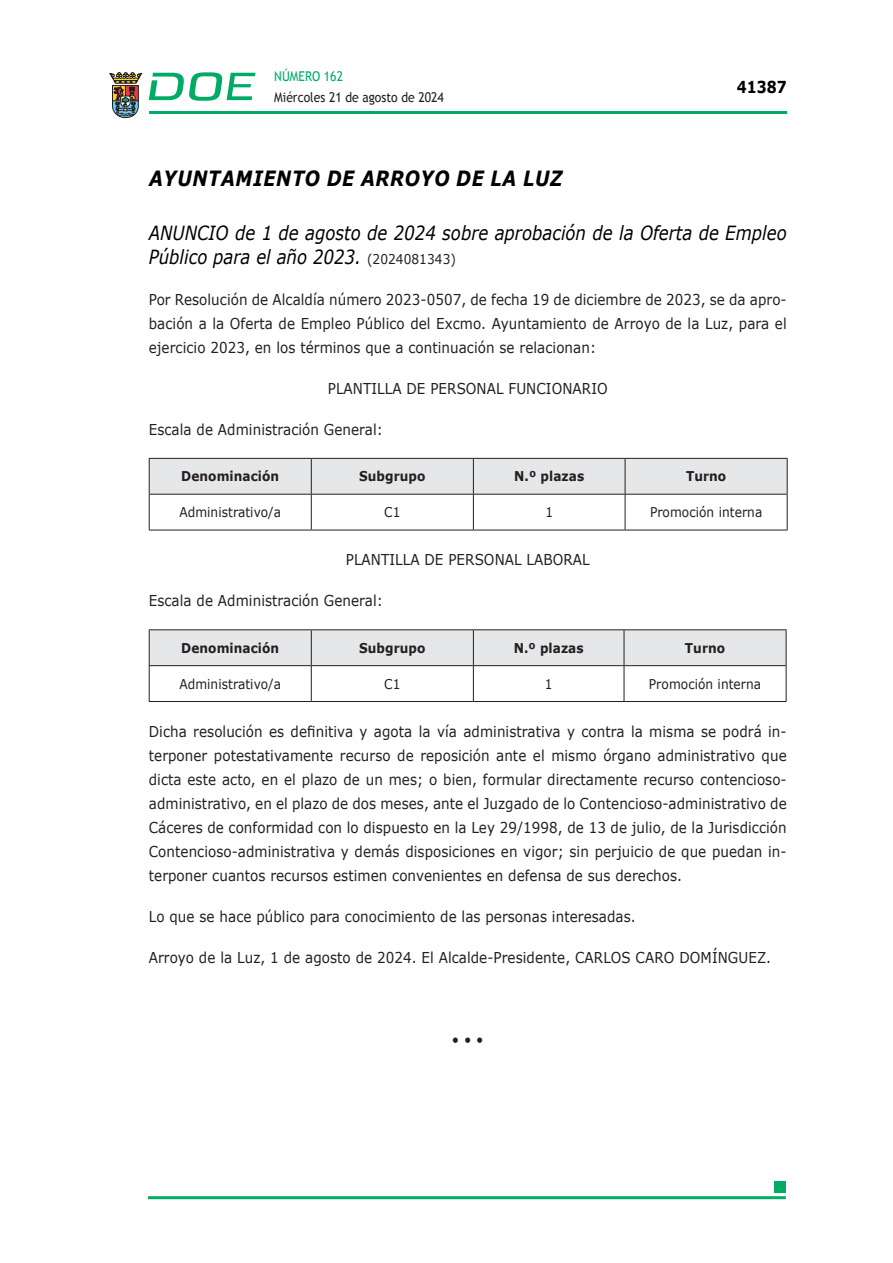
<style>
.page{position:relative;width:893px;height:1263px;background:#fff}
.page>*{position:absolute;margin:0;border:0;box-sizing:border-box;transform-origin:0 0}
.ORGANISMO{font:italic 700 21px "Verdana";letter-spacing:.035em;color:#000;scale:.85 1}
.SUBORGANISMO{font:italic 19.5px/24px "Verdana";color:#000;scale:.85 1}
.t1{font:700 16.5px "Verdana";color:#000;scale:.85 1}
.CUERPO_DE_TEXTO{font:15px/24px "Verdana";letter-spacing:.005em;color:#231f20;text-align:justify;scale:.9 1}
.CUERPO_DE_TEXTO-2{font:13.5px "Verdana";letter-spacing:.005em;color:#231f20;scale:.9 1}
.TABLATITULO{font:700 13.5px "Verdana";letter-spacing:.005em;color:#231f20;scale:.9 1}
.t2{font:13.5px "Trebuchet MS";color:#231f20;scale:.9 1}
.t3{font:13.5px "Trebuchet MS";color:#00ab67;scale:.9 1}
.s1{font-style:normal;font-size:13.5px;color:#231f20}
</style>
<div class="page">
<hr style="left:149px;top:111px;width:638px;height:3px;background:#00ab66">
<svg style="left:109px;top:72px;width:33px;height:46px"></svg>
<svg style="left:149px;top:72px;width:106px;height:29px"></svg>
<hr style="left:148px;top:1196px;width:638px;height:3px;background:#00ab66">
<div style="left:775px;top:1181px;width:11px;height:11px;background:#00ab66"></div>
<div style="left:150px;top:459px;width:637px;height:35px;background:#e6e7e9"></div>
<hr style="left:149px;top:458px;width:162px;height:1px;background:#231f20">
<hr style="left:311px;top:458px;width:162px;height:1px;background:#231f20">
<hr style="left:473px;top:458px;width:152px;height:1px;background:#231f20">
<hr style="left:625px;top:458px;width:162px;height:1px;background:#231f20">
<hr style="left:149px;top:494px;width:162px;height:1px;background:#231f20">
<hr style="left:311px;top:494px;width:162px;height:1px;background:#231f20">
<hr style="left:473px;top:494px;width:152px;height:1px;background:#231f20">
<hr style="left:625px;top:494px;width:162px;height:1px;background:#231f20">
<hr style="left:149px;top:530px;width:162px;height:1px;background:#231f20">
<hr style="left:311px;top:530px;width:162px;height:1px;background:#231f20">
<hr style="left:473px;top:530px;width:152px;height:1px;background:#231f20">
<hr style="left:625px;top:530px;width:162px;height:1px;background:#231f20">
<hr style="left:149px;top:459px;width:1px;height:35px;background:#231f20">
<hr style="left:149px;top:495px;width:1px;height:35px;background:#231f20">
<hr style="left:311px;top:459px;width:1px;height:35px;background:#231f20">
<hr style="left:473px;top:459px;width:1px;height:35px;background:#231f20">
<hr style="left:625px;top:459px;width:1px;height:35px;background:#231f20">
<hr style="left:787px;top:459px;width:1px;height:35px;background:#231f20">
<hr style="left:311px;top:495px;width:1px;height:35px;background:#231f20">
<hr style="left:473px;top:495px;width:1px;height:35px;background:#231f20">
<hr style="left:625px;top:495px;width:1px;height:35px;background:#231f20">
<hr style="left:787px;top:495px;width:1px;height:35px;background:#231f20">
<div style="left:150px;top:630px;width:636px;height:35px;background:#e6e7e9"></div>
<hr style="left:149px;top:629px;width:162px;height:1px;background:#231f20">
<hr style="left:149px;top:630px;width:1px;height:35px;background:#231f20">
<hr style="left:311px;top:629px;width:162px;height:1px;background:#231f20">
<hr style="left:311px;top:630px;width:1px;height:35px;background:#231f20">
<hr style="left:473px;top:629px;width:151px;height:1px;background:#231f20">
<hr style="left:473px;top:630px;width:1px;height:35px;background:#231f20">
<hr style="left:624px;top:629px;width:162px;height:1px;background:#231f20">
<hr style="left:624px;top:630px;width:1px;height:35px;background:#231f20">
<hr style="left:786px;top:630px;width:1px;height:35px;background:#231f20">
<hr style="left:149px;top:665px;width:162px;height:1px;background:#231f20">
<hr style="left:149px;top:666px;width:1px;height:35px;background:#231f20">
<hr style="left:311px;top:665px;width:162px;height:1px;background:#231f20">
<hr style="left:311px;top:666px;width:1px;height:35px;background:#231f20">
<hr style="left:473px;top:665px;width:151px;height:1px;background:#231f20">
<hr style="left:473px;top:666px;width:1px;height:35px;background:#231f20">
<hr style="left:624px;top:665px;width:162px;height:1px;background:#231f20">
<hr style="left:624px;top:666px;width:1px;height:35px;background:#231f20">
<hr style="left:786px;top:666px;width:1px;height:35px;background:#231f20">
<hr style="left:149px;top:701px;width:162px;height:1px;background:#231f20">
<hr style="left:311px;top:701px;width:162px;height:1px;background:#231f20">
<hr style="left:473px;top:701px;width:151px;height:1px;background:#231f20">
<hr style="left:624px;top:701px;width:162px;height:1px;background:#231f20">
<p class="t3" style="left:274px;top:68px;width:78px">NÚMERO 162</p>
<p class="t2" style="left:274px;top:89px;width:190px">Miércoles 21 de agosto de 2024</p>
<p class="t1" style="left:737px;top:76px;width:60px">41387</p>
<p class="ORGANISMO" style="left:149px;top:164px;width:488px">AYUNTAMIENTO DE ARROYO DE LA LUZ</p>
<p class="SUBORGANISMO" style="left:149px;top:221px;width:752px">ANUNCIO de 1 de agosto de 2024 sobre aprobación de la Oferta de Empleo<br>Público para el año 2023. <span class="s1">(2024081343)</span></p>
<p class="CUERPO_DE_TEXTO" style="left:149px;top:288px;width:710px">Por Resolución de Alcaldía número 2023-0507, de fecha 19 de diciembre de 2023, se da apro&shy;bación a la Oferta de Empleo Público del Excmo. Ayuntamiento de Arroyo de la Luz, para el ejercicio 2023, en los términos que a continuación se relacionan:</p>
<p class="CUERPO_DE_TEXTO" style="left:328px;top:377px;width:312px">PLANTILLA DE PERSONAL FUNCIONARIO</p>
<p class="CUERPO_DE_TEXTO" style="left:149px;top:418px;width:262px">Escala de Administración General:</p>
<p class="TABLATITULO" style="left:181px;top:468px;width:110px">Denominación</p>
<p class="TABLATITULO" style="left:359px;top:468px;width:75px">Subgrupo</p>
<p class="TABLATITULO" style="left:514px;top:468px;width:79px">N.º plazas</p>
<p class="TABLATITULO" style="left:686px;top:468px;width:46px">Turno</p>
<p class="CUERPO_DE_TEXTO-2" style="left:179px;top:504px;width:115px">Administrativo/a</p>
<p class="CUERPO_DE_TEXTO-2" style="left:384px;top:504px;width:20px">C1</p>
<p class="CUERPO_DE_TEXTO-2" style="left:545px;top:504px;width:10px">1</p>
<p class="CUERPO_DE_TEXTO-2" style="left:650px;top:504px;width:126px">Promoción interna</p>
<p class="CUERPO_DE_TEXTO" style="left:346px;top:548px;width:272px">PLANTILLA DE PERSONAL LABORAL</p>
<p class="CUERPO_DE_TEXTO" style="left:149px;top:589px;width:262px">Escala de Administración General:</p>
<p class="TABLATITULO" style="left:181px;top:639px;width:110px">Denominación</p>
<p class="TABLATITULO" style="left:359px;top:639px;width:75px">Subgrupo</p>
<p class="TABLATITULO" style="left:514px;top:639px;width:79px">N.º plazas</p>
<p class="TABLATITULO" style="left:685px;top:639px;width:46px">Turno</p>
<p class="CUERPO_DE_TEXTO-2" style="left:179px;top:675px;width:115px">Administrativo/a</p>
<p class="CUERPO_DE_TEXTO-2" style="left:384px;top:675px;width:20px">C1</p>
<p class="CUERPO_DE_TEXTO-2" style="left:545px;top:675px;width:10px">1</p>
<p class="CUERPO_DE_TEXTO-2" style="left:649px;top:675px;width:126px">Promoción interna</p>
<p class="CUERPO_DE_TEXTO" style="left:149px;top:720px;width:710px">Dicha resolución es definitiva y agota la vía administrativa y contra la misma se podrá in&shy;terponer potestativamente recurso de reposición ante el mismo órgano administrativo que dicta este acto, en el plazo de un mes; o bien, formular directamente recurso contencioso&shy;administrativo, en el plazo de dos meses, ante el Juzgado de lo Contencioso-administrativo de Cáceres de conformidad con lo dispuesto en la Ley 29/1998, de 13 de julio, de la Jurisdicción Contencioso-administrativa y demás disposiciones en vigor; sin perjuicio de que puedan in&shy;terponer cuantos recursos estimen convenientes en defensa de sus derechos.</p>
<p class="CUERPO_DE_TEXTO" style="left:149px;top:905px;width:542px">Lo que se hace público para conocimiento de las personas interesadas.</p>
<p class="CUERPO_DE_TEXTO" style="left:149px;top:946px;width:693px">Arroyo de la Luz, 1 de agosto de 2024. El Alcalde-Presidente, CARLOS CARO DOMÍNGUEZ.</p>
<p class="CUERPO_DE_TEXTO" style="left:452px;top:1028px;width:37px">• • •</p>
</div>
